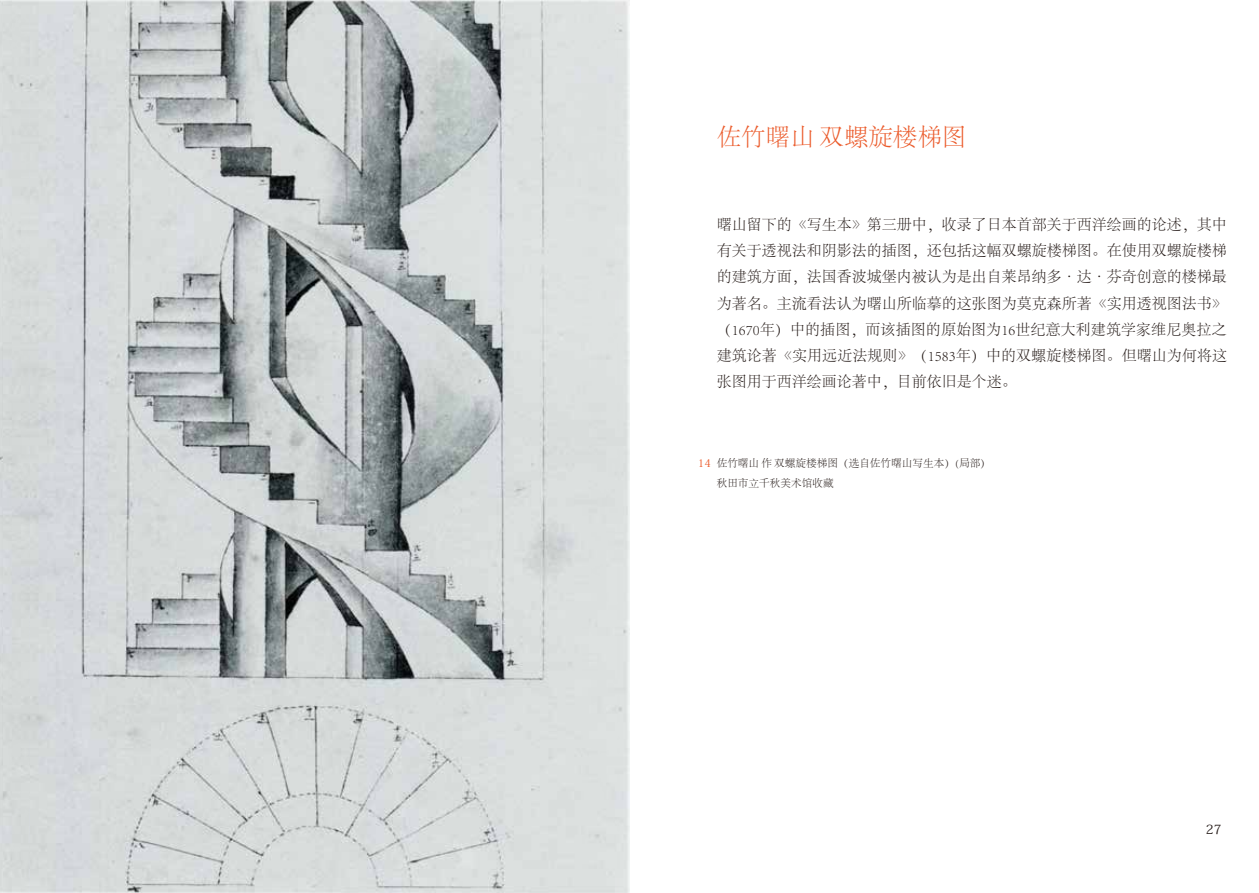
<style>
.page{position:relative;width:1259px;height:893px;background:#fff}
.page>*{position:absolute;margin:0;border:0;box-sizing:border-box;transform-origin:0 0}
.t1{font:300 24.45px "Adobe Song Std";color:#eb5a2a}
.t2{font:300 15px/26.2px "Adobe Song Std";letter-spacing:.005em;color:#221815;text-align:justify}
.t3{font:12.75px "Koz Min Pr 6 N";color:#221815}
.t4{font:300 10.65px/20.1px "Adobe Song Std";color:#221815}
.t5{font:10.65px "Koz Min Pr 6 N";color:#eb5a2a}
</style>
<div class="page">
<img style="left:30px;top:0;width:551px;height:893px">
<h1 class="t1" style="left:716px;top:124px;width:251px">佐竹曙山 双螺旋楼梯图</h1>
<p class="t2" style="left:716px;top:212px;width:512px">曙山留下的《写生本》第三册中，收录了日本首部关于西洋绘画的论述，其中有关于透视法和阴影法的插图，还包括这幅双螺旋楼梯图。在使用双螺旋楼梯的建筑方面，法国香波城堡内被认为是出自莱昂纳多·达·芬奇创意的楼梯最为著名。主流看法认为曙山所临摹的这张图为莫克森所著《实用透视图法书》（1670年）中的插图，而该插图的原始图为16世纪意大利建筑学家维尼奥拉之建筑论著《实用远近法规则》（1583年）中的双螺旋楼梯图。但曙山为何将这张图用于西洋绘画论著中，目前依旧是个迷。</p>
<p class="t4" style="left:716px;top:454px;width:276px">佐竹曙山 作 双螺旋楼梯图（选自佐竹曙山写生本）(局部）秋田市立千秋美术馆收藏</p>
<p class="t5" style="left:698px;top:457px;width:15px">14</p>
<p class="t3" style="left:1205px;top:822px;width:17px">27</p>
</div>
